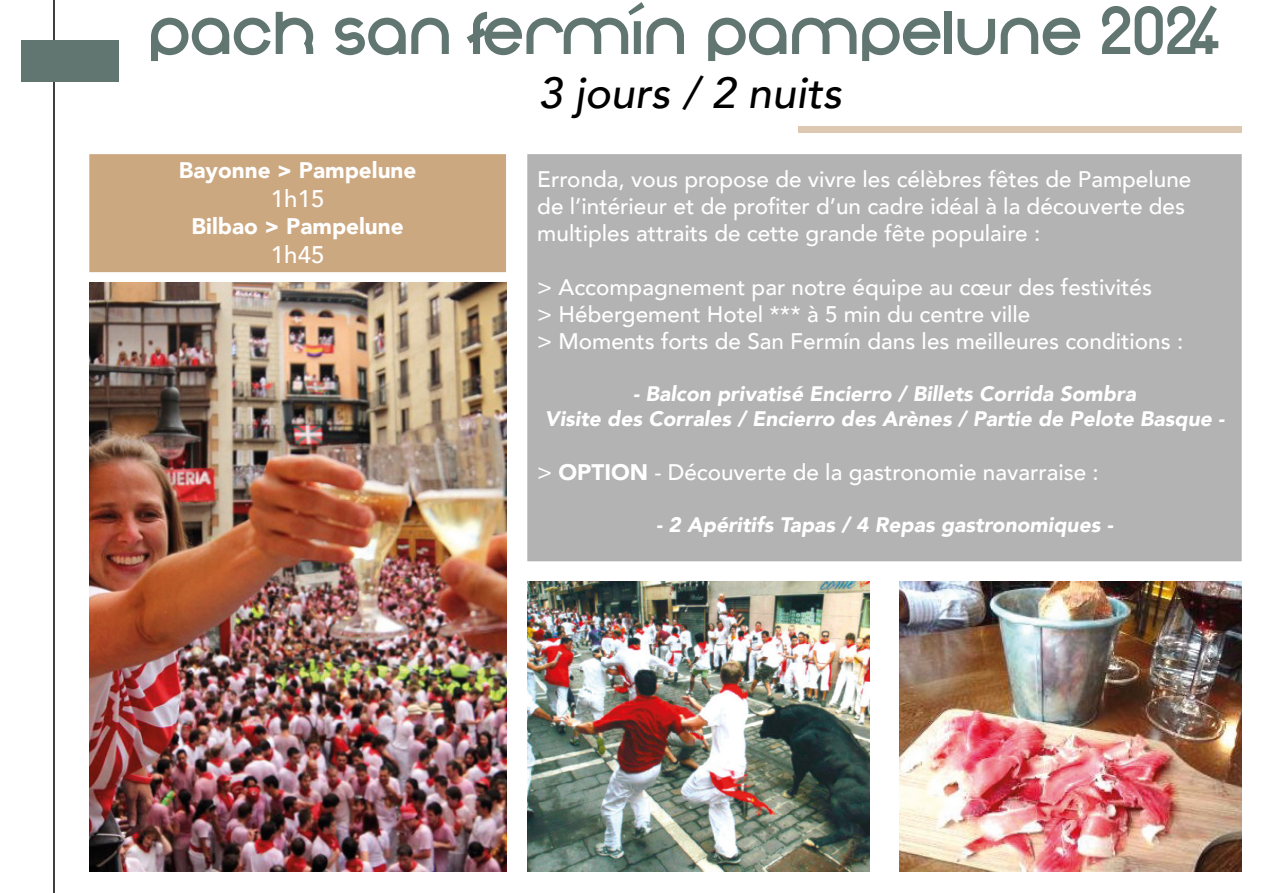
<style>
.page{position:relative;width:1263px;height:893px;background:#fff}
.page>*{position:absolute;margin:0;border:0;box-sizing:border-box;transform-origin:0 0}
.t1{font:700 60px "Nonchalance";letter-spacing:-.16em;color:#617670}
.t2{font:italic 500 43.5px "Avenir";color:#000}
.t3{font:500 24px "Avenir";color:#fff}
.t4{font:500 22.5px/27px "Avenir";color:#fff}
.t5{font:900 22.5px "Avenir";color:#fff}
.t6{font:italic 900 21px/25.2px "Avenir";color:#fff;text-align:center}
.s1{font-weight:900}
</style>
<div class="page">
<img style="left:89px;top:283px;width:417px;height:589px">
<div style="left:528px;top:155px;width:713px;height:406px;background:#b3b3b3"></div>
<div style="left:527px;top:154px;width:715px;height:407px;border:2px solid #b3b2b2"></div>
<img style="left:899px;top:582px;width:343px;height:290px">
<hr style="left:53px;top:0;width:2px;height:893px;background:#000">
<div style="left:21px;top:41px;width:98px;height:41px;background:#617670"></div>
<img style="left:527px;top:582px;width:343px;height:290px">
<div style="left:90px;top:155px;width:415px;height:116px;background:#cca881"></div>
<div style="left:89px;top:154px;width:417px;height:118px;border:2px solid #cca881"></div>
<div style="left:799px;top:126px;width:443px;height:7px;background:#ddc9b1"></div>
<h1 class="t1" style="left:151px;top:0;width:1079px">Pack San Fermín Pampelune 2024</h1>
<h2 class="t2" style="left:538px;top:67px;width:305px">3 jours / 2 nuits</h2>
<p class="t5" style="left:179px;top:151px;width:239px">Bayonne &gt; Pampelune</p>
<p class="t3" style="left:271px;top:178px;width:55px">1h15</p>
<p class="t5" style="left:192px;top:207px;width:214px">Bilbao &gt; Pampelune</p>
<p class="t3" style="left:271px;top:234px;width:55px">1h45</p>
<p class="t4" style="left:537px;top:164px;width:655px">Erronda, vous propose de vivre les célèbres fêtes de Pampelune de l’intérieur et de profiter d’un cadre idéal à la découverte des multiples attraits de cette grande fête populaire :</p>
<p class="t4" style="left:537px;top:272px;width:647px">&gt; Accompagnement par notre équipe au cœur des festivités<br>&gt; Hébergement Hotel *** à 5 min du centre ville<br>&gt; Moments forts de San Fermín dans les meilleures conditions :</p>
<p class="t6" style="left:545px;top:381px;width:681px">- Balcon privatisé Encierro / Billets Corrida Sombra<br>Visite des Corrales / Encierro des Arènes / Partie de Pelote Basque -</p>
<p class="t4" style="left:537px;top:457px;width:563px">&gt; <span class="s1">OPTION</span> - Découverte de la gastronomie navarraise :</p>
<p class="t6" style="left:656px;top:512px;width:458px">- 2 Apéritifs Tapas / 4 Repas gastronomiques -</p>
</div>
